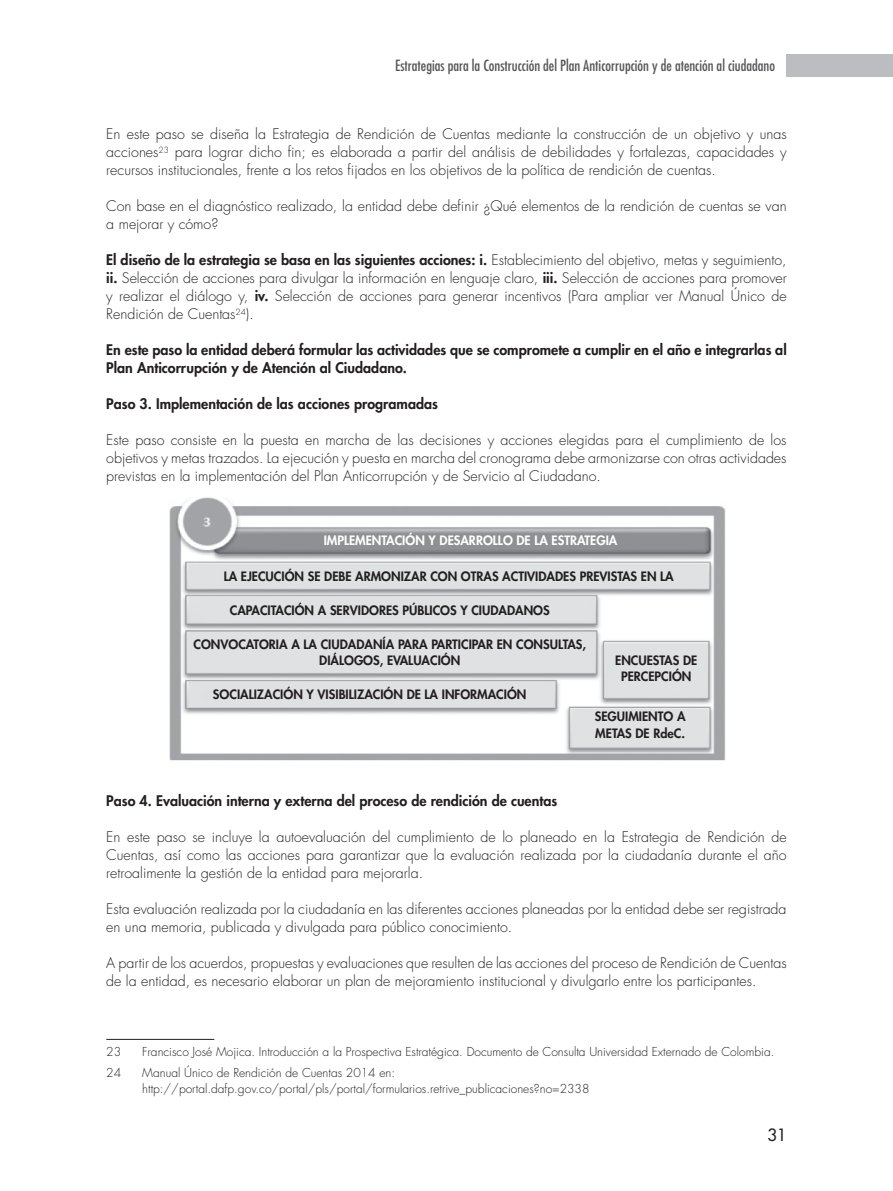
<style>
.page{position:relative;width:893px;height:1191px;background:#fff}
.page>*{position:absolute;margin:0;border:0;box-sizing:border-box;transform-origin:0 0}
.t1{font:500 16.5px "Futura Std";color:#231f20}
.t2{font:condensed 15px "Futura Std";color:#57585a}
.t3{font:300 14.25px/18px "Futura Std";color:#231f20;text-align:justify}
.t4{font:800 14.25px/18px "Futura Std";color:#231f20}
.t5{font:800 12.6px/16.4px "Futura Std";color:#231f20;text-align:center}
.t6{font:800 12.6px "Futura Std";color:#fff}
.t7{font:300 12px/16.5px "Futura Std";color:#231f20}
.s1{font-weight:800}
</style>
<div class="page">
<div style="left:787px;top:54px;width:106px;height:23px;background:#bcbdc0"></div>
<hr style="left:106px;top:1039px;width:108px;height:1px;background:#231f20">
<img style="left:169px;top:497px;width:557px;height:264px">
<p class="t2" style="left:395px;top:57px;width:381px">Estrategias para la Construcción del Plan Anticorrupción y de atención al ciudadano</p>
<p class="t3" style="left:106px;top:126px;width:682px">En este paso se diseña la Estrategia de Rendición de Cuentas mediante la construcción de un objetivo y unas acciones<sup>23</sup> para lograr dicho fin; es elaborada a partir del análisis de debilidades y fortalezas, capacidades y recursos institucionales, frente a los retos fijados en los objetivos de la política de rendición de cuentas.</p>
<p class="t3" style="left:106px;top:198px;width:682px">Con base en el diagnóstico realizado, la entidad debe definir ¿Qué elementos de la rendición de cuentas se van a mejorar y cómo?</p>
<p class="t3" style="left:106px;top:252px;width:682px"><span class="s1">El diseño de la estrategia se basa en las siguientes acciones: i.</span> Establecimiento del objetivo, metas y seguimiento, <span class="s1">ii.</span> Selección de acciones para divulgar la información en lenguaje claro, <span class="s1">iii.</span> Selección de acciones para promover y realizar el diálogo y, <span class="s1">iv.</span> Selección de acciones para generar incentivos (Para ampliar ver Manual Único de Rendición de Cuentas<sup>24</sup>).</p>
<p class="t4" style="left:106px;top:341px;width:682px">En este paso la entidad deberá formular las actividades que se compromete a cumplir en el año e integrarlas al<br>Plan Anticorrupción y de Atención al Ciudadano.</p>
<p class="t4" style="left:106px;top:395px;width:333px">Paso 3. Implementación de las acciones programadas</p>
<p class="t3" style="left:106px;top:432px;width:682px">Este paso consiste en la puesta en marcha de las decisiones y acciones elegidas para el cumplimiento de los objetivos y metas trazados. La ejecución y puesta en marcha del cronograma debe armonizarse con otras actividades previstas en la implementación del Plan Anticorrupción y de Servicio al Ciudadano.</p>
<p class="t6" style="left:324px;top:533px;width:295px">IMPLEMENTACIÓN Y DESARROLLO DE LA ESTRATEGIA</p>
<p class="t5" style="left:224px;top:568px;width:452px">LA EJECUCIÓN SE DEBE ARMONIZAR CON OTRAS ACTIVIDADES PREVISTAS EN LA</p>
<p class="t5" style="left:230px;top:602px;width:321px">CAPACITACIÓN A SERVIDORES PÚBLICOS Y CIUDADANOS</p>
<p class="t5" style="left:193px;top:636px;width:394px">CONVOCATORIA A LA CIUDADANÍA PARA PARTICIPAR EN CONSULTAS,<br>DIÁLOGOS, EVALUACIÓN</p>
<p class="t5" style="left:213px;top:686px;width:315px">SOCIALIZACIÓN Y VISIBILIZACIÓN DE LA INFORMACIÓN</p>
<p class="t5" style="left:615px;top:652px;width:84px">ENCUESTAS DE<br>PERCEPCIÓN</p>
<p class="t5" style="left:595px;top:708px;width:92px;text-align:left">SEGUIMIENTO A<br>METAS DE RdeC.</p>
<p class="t4" style="left:106px;top:791px;width:452px">Paso 4. Evaluación interna y externa del proceso de rendición de cuentas</p>
<p class="t3" style="left:106px;top:828px;width:682px">En este paso se incluye la autoevaluación del cumplimiento de lo planeado en la Estrategia de Rendición de Cuentas, así como las acciones para garantizar que la evaluación realizada por la ciudadanía durante el año retroalimente la gestión de la entidad para mejorarla.</p>
<p class="t3" style="left:106px;top:900px;width:682px">Esta evaluación realizada por la ciudadanía en las diferentes acciones planeadas por la entidad debe ser registrada en una memoria, publicada y divulgada para público conocimiento.</p>
<p class="t3" style="left:106px;top:954px;width:682px">A partir de los acuerdos, propuestas y evaluaciones que resulten de las acciones del proceso de Rendición de Cuentas de la entidad, es necesario elaborar un plan de mejoramiento institucional y divulgarlo entre los participantes.</p>
<p class="t7" style="left:106px;top:1043px;width:16px">23</p>
<p class="t7" style="left:142px;top:1043px;width:634px">Francisco José Mojica. Introducción a la Prospectiva Estratégica. Documento de Consulta Universidad Externado de Colombia.</p>
<p class="t7" style="left:106px;top:1064px;width:16px">24</p>
<p class="t7" style="left:142px;top:1064px;width:449px">Manual Único de Rendición de Cuentas 2014 en: http://portal.dafp.gov.co/portal/pls/portal/formularios.retrive_publicaciones?no=2338</p>
<p class="t1" style="left:768px;top:1124px;width:21px">31</p>
</div>
